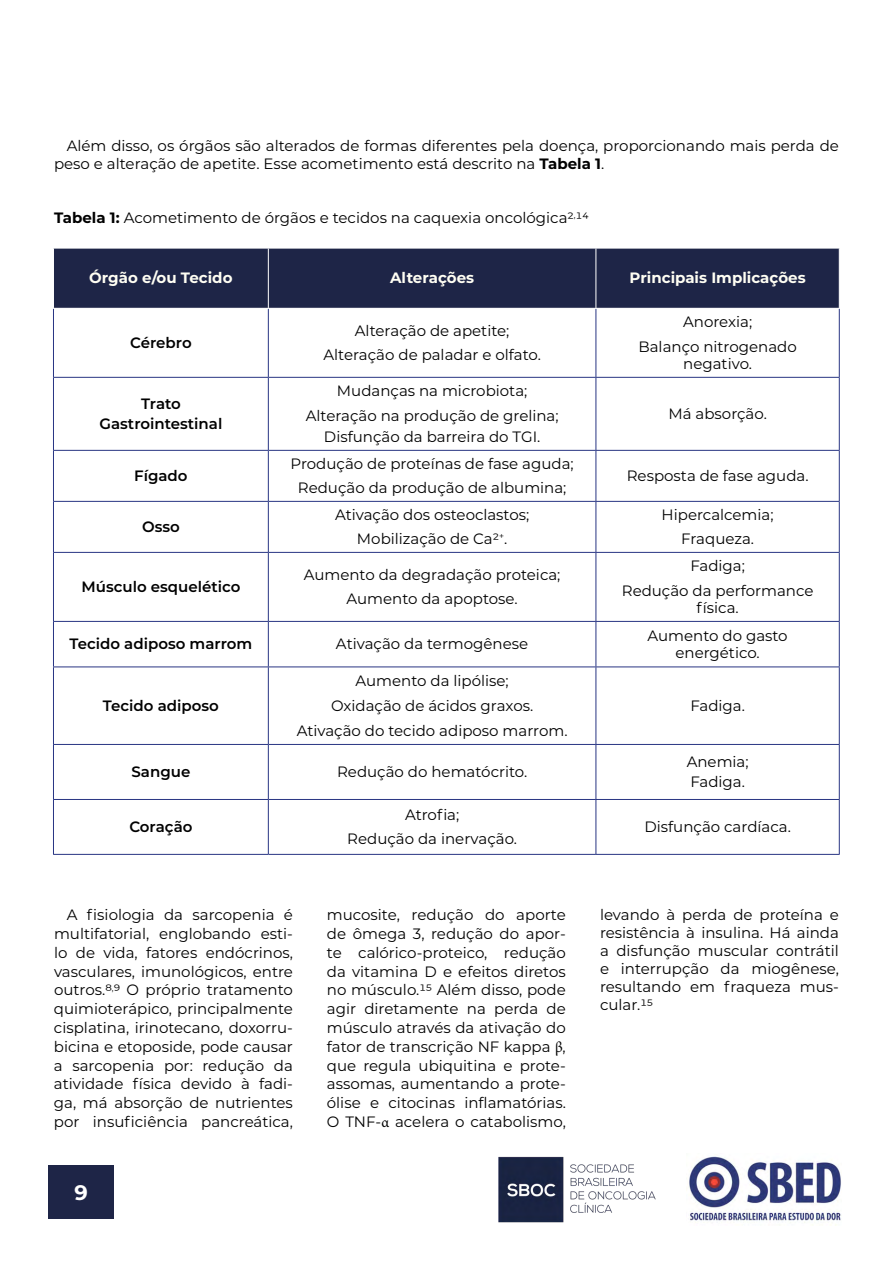
<style>
.page{position:relative;width:893px;height:1263px;background:#fff}
.page>*{position:absolute;margin:0;border:0;box-sizing:border-box;transform-origin:0 0}
.t1{font:700 21px "Montserrat";color:#fff}
.t2{font:15px/18.8px "Montserrat";color:#000;text-align:center}
.t3{font:600 15px/20.5px "Montserrat";color:#000;text-align:center}
.t4{font:700 15px "Montserrat";color:#fffef3}
.s1{font-weight:700}
.s2{font-family:"Minion Pro"}
</style>
<div class="page">
<img style="left:498px;top:1156px;width:158px;height:67px">
<div style="left:48px;top:1165px;width:66px;height:54px;background:#1e2547"></div>
<img style="left:689px;top:1156px;width:152px;height:69px">
<div style="left:54px;top:249px;width:785px;height:59px;background:#1e2547"></div>
<svg style="left:54px;top:309px;width:785px;height:545px"></svg>
<hr style="left:53px;top:309px;width:1px;height:68px;background:#283583">
<hr style="left:268px;top:309px;width:1px;height:68px;background:#283583">
<hr style="left:596px;top:309px;width:1px;height:68px;background:#283583">
<hr style="left:839px;top:309px;width:1px;height:68px;background:#283583">
<hr style="left:53px;top:377px;width:215px;height:1px;background:#283583">
<hr style="left:53px;top:378px;width:1px;height:72px;background:#283583">
<hr style="left:268px;top:377px;width:328px;height:1px;background:#283583">
<hr style="left:268px;top:378px;width:1px;height:72px;background:#283583">
<hr style="left:596px;top:377px;width:244px;height:1px;background:#283583">
<hr style="left:596px;top:378px;width:1px;height:72px;background:#283583">
<hr style="left:839px;top:378px;width:1px;height:72px;background:#283583">
<hr style="left:53px;top:450px;width:215px;height:1px;background:#283583">
<hr style="left:53px;top:451px;width:1px;height:50px;background:#283583">
<hr style="left:268px;top:450px;width:328px;height:1px;background:#283583">
<hr style="left:268px;top:451px;width:1px;height:50px;background:#283583">
<hr style="left:596px;top:450px;width:244px;height:1px;background:#283583">
<hr style="left:596px;top:451px;width:1px;height:50px;background:#283583">
<hr style="left:839px;top:451px;width:1px;height:50px;background:#283583">
<hr style="left:53px;top:501px;width:215px;height:1px;background:#283583">
<hr style="left:53px;top:502px;width:1px;height:50px;background:#283583">
<hr style="left:268px;top:501px;width:328px;height:1px;background:#283583">
<hr style="left:268px;top:502px;width:1px;height:50px;background:#283583">
<hr style="left:596px;top:501px;width:244px;height:1px;background:#283583">
<hr style="left:596px;top:502px;width:1px;height:50px;background:#283583">
<hr style="left:839px;top:502px;width:1px;height:50px;background:#283583">
<hr style="left:53px;top:552px;width:215px;height:1px;background:#283583">
<hr style="left:53px;top:553px;width:1px;height:68px;background:#283583">
<hr style="left:268px;top:552px;width:328px;height:1px;background:#283583">
<hr style="left:268px;top:553px;width:1px;height:68px;background:#283583">
<hr style="left:596px;top:552px;width:244px;height:1px;background:#283583">
<hr style="left:596px;top:553px;width:1px;height:68px;background:#283583">
<hr style="left:839px;top:553px;width:1px;height:68px;background:#283583">
<hr style="left:53px;top:621px;width:215px;height:1px;background:#283583">
<hr style="left:53px;top:622px;width:1px;height:44px;background:#283583">
<hr style="left:268px;top:621px;width:328px;height:1px;background:#283583">
<hr style="left:268px;top:622px;width:1px;height:44px;background:#283583">
<hr style="left:596px;top:621px;width:244px;height:1px;background:#283583">
<hr style="left:596px;top:622px;width:1px;height:44px;background:#283583">
<hr style="left:839px;top:622px;width:1px;height:44px;background:#283583">
<hr style="left:53px;top:666px;width:215px;height:1px;background:#283583">
<hr style="left:53px;top:667px;width:1px;height:77px;background:#283583">
<hr style="left:268px;top:666px;width:328px;height:1px;background:#283583">
<hr style="left:268px;top:667px;width:1px;height:77px;background:#283583">
<hr style="left:596px;top:666px;width:244px;height:1px;background:#283583">
<hr style="left:596px;top:667px;width:1px;height:77px;background:#283583">
<hr style="left:839px;top:667px;width:1px;height:77px;background:#283583">
<hr style="left:53px;top:744px;width:215px;height:1px;background:#283583">
<hr style="left:53px;top:745px;width:1px;height:54px;background:#283583">
<hr style="left:268px;top:744px;width:328px;height:1px;background:#283583">
<hr style="left:268px;top:745px;width:1px;height:54px;background:#283583">
<hr style="left:596px;top:744px;width:244px;height:1px;background:#283583">
<hr style="left:596px;top:745px;width:1px;height:54px;background:#283583">
<hr style="left:839px;top:745px;width:1px;height:54px;background:#283583">
<hr style="left:53px;top:799px;width:215px;height:1px;background:#283583">
<hr style="left:53px;top:800px;width:1px;height:54px;background:#283583">
<hr style="left:268px;top:799px;width:328px;height:1px;background:#283583">
<hr style="left:268px;top:800px;width:1px;height:54px;background:#283583">
<hr style="left:596px;top:799px;width:244px;height:1px;background:#283583">
<hr style="left:596px;top:800px;width:1px;height:54px;background:#283583">
<hr style="left:839px;top:800px;width:1px;height:54px;background:#283583">
<hr style="left:53px;top:854px;width:215px;height:1px;background:#283583">
<hr style="left:268px;top:854px;width:328px;height:1px;background:#283583">
<hr style="left:596px;top:854px;width:244px;height:1px;background:#283583">
<hr style="left:268px;top:248px;width:1px;height:60px;background:#fff">
<hr style="left:596px;top:248px;width:1px;height:60px;background:#fff">
<p class="t2" style="left:54px;top:136px;width:786px;line-height:18px;text-align:left;text-indent:13px">Além disso, os órgãos são alterados de formas diferentes pela doença, proporcionando mais perda de peso e alteração de apetite. Esse acometimento está descrito na <span class="s1">Tabela 1</span>.</p>
<p class="t2" style="left:54px;top:207px;width:536px"><span class="s1">Tabela 1:</span> Acometimento de órgãos e tecidos na caquexia oncológica2<sup>,</sup>14</p>
<p class="t4" style="left:89px;top:267px;width:145px">Órgão e/ou Tecido</p>
<p class="t4" style="left:390px;top:267px;width:86px">Alterações</p>
<p class="t4" style="left:630px;top:267px;width:178px">Principais Implicações</p>
<p class="t3" style="left:130px;top:332px;width:63px">Cérebro</p>
<p class="t2" style="left:323px;top:319px;width:219px;line-height:23.5px">Alteração de apetite;<br>Alteração de paladar e olfato.</p>
<p class="t2" style="left:638px;top:309px;width:160px;line-height:25px">Anorexia;<br>Balanço nitrogenado</p>
<p class="t2" style="left:683px;top:354px;width:70px">negativo.</p>
<p class="t3" style="left:100px;top:393px;width:124px">Trato<br>Gastrointestinal</p>
<p class="t2" style="left:306px;top:378px;width:254px;line-height:25px">Mudanças na microbiota;<br>Alteração na produção de grelina;</p>
<p class="t2" style="left:324px;top:427px;width:218px">Disfunção da barreira do TGI.</p>
<p class="t2" style="left:668px;top:404px;width:100px">Má absorção.</p>
<p class="t3" style="left:134px;top:465px;width:55px">Fígado</p>
<p class="t2" style="left:291px;top:452px;width:285px;line-height:23.5px">Produção de proteínas de fase aguda;<br>Redução da produção de albumina;</p>
<p class="t2" style="left:627px;top:466px;width:183px">Resposta de fase aguda.</p>
<p class="t3" style="left:142px;top:516px;width:39px">Osso</p>
<p class="t2" style="left:335px;top:503px;width:196px;line-height:23.5px">Ativação dos osteoclastos;<br>Mobilização de Ca2<sup>+</sup>.</p>
<p class="t2" style="left:662px;top:503px;width:113px;line-height:23.5px">Hipercalcemia;<br>Fraqueza.</p>
<p class="t3" style="left:81px;top:576px;width:160px">Músculo esquelético</p>
<p class="t2" style="left:304px;top:563px;width:258px;line-height:23.5px">Aumento da degradação proteica;<br>Aumento da apoptose.</p>
<p class="t2" style="left:622px;top:553px;width:193px;line-height:25px">Fadiga;<br>Redução da performance</p>
<p class="t2" style="left:696px;top:598px;width:44px">física.</p>
<p class="t3" style="left:70px;top:633px;width:184px">Tecido adiposo marrom</p>
<p class="t2" style="left:336px;top:634px;width:194px">Ativação da termogênese</p>
<p class="t2" style="left:647px;top:627px;width:142px;line-height:16.5px">Aumento do gasto energético.</p>
<p class="t3" style="left:103px;top:695px;width:117px">Tecido adiposo</p>
<p class="t2" style="left:297px;top:667px;width:272px;line-height:25px">Aumento da lipólise;<br>Oxidação de ácidos graxos.<br>Ativação do tecido adiposo marrom.</p>
<p class="t2" style="left:690px;top:696px;width:56px">Fadiga.</p>
<p class="t3" style="left:132px;top:761px;width:60px">Sangue</p>
<p class="t2" style="left:337px;top:762px;width:192px">Redução do hematócrito.</p>
<p class="t2" style="left:687px;top:751px;width:63px;line-height:20.5px;text-align:left">Anemia;<br>Fadiga.</p>
<p class="t3" style="left:129px;top:816px;width:65px">Coração</p>
<p class="t2" style="left:347px;top:803px;width:171px;line-height:23.5px">Atrofia;<br>Redução da inervação.</p>
<p class="t2" style="left:644px;top:817px;width:148px">Disfunção cardíaca.</p>
<p class="t2" style="left:54px;top:905px;width:241px;text-align:justify;text-indent:13px">A fisiologia da sarcopenia é multifatorial, englobando esti&shy;lo de vida, fatores endócrinos, vasculares, imunológicos, entre outros.8<sup>,</sup>9 O próprio tratamento quimioterápico, principalmente cisplatina, irinotecano, doxorru&shy;bicina e etoposide, pode causar a sarcopenia por: redução da atividade física devido à fadi&shy;ga, má absorção de nutrientes por insuficiência pancreática,</p>
<p class="t2" style="left:327px;top:905px;width:240px;text-align:justify">mucosite, redução do aporte de ômega 3, redução do apor&shy;te calórico-proteico, redução da vitamina D e efeitos diretos no músculo.15 Além disso, pode agir diretamente na perda de músculo através da ativação do fator de transcrição NF kappa <span class="s2">β</span>, que regula ubiquitina e prote&shy;assomas, aumentando a prote&shy;ólise e citocinas inflamatórias.<br>O TNF-<span class="s2">α</span> acelera o catabolismo,</p>
<p class="t2" style="left:600px;top:905px;width:240px;line-height:18px;text-align:justify">levando à perda de proteína e resistência à insulina. Há ainda a disfunção muscular contrátil e interrupção da miogênese, resultando em fraqueza mus&shy;cular.15</p>
<h1 class="t1" style="left:75px;top:1177px;width:15px">9</h1>
</div>
